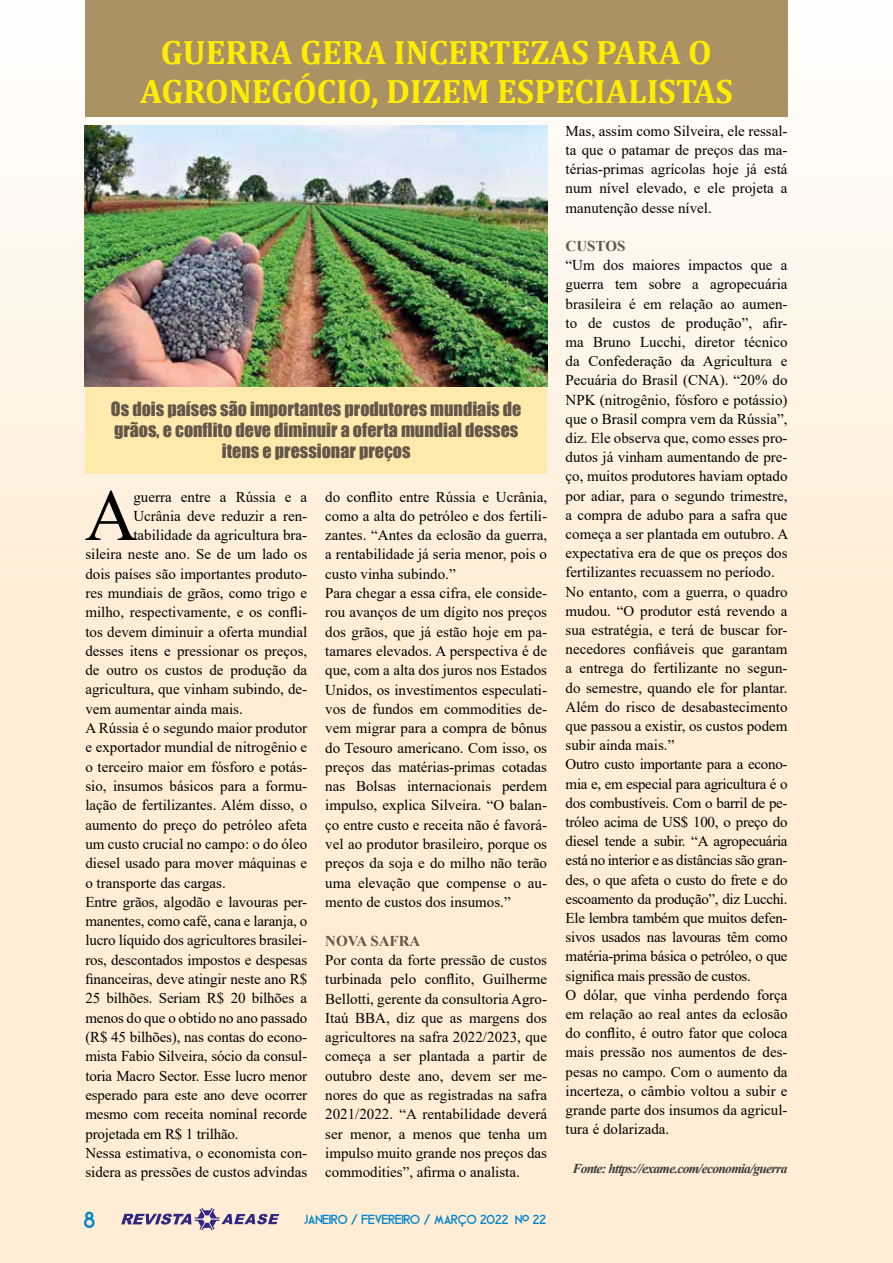
<style>
.page{position:relative;width:893px;height:1263px;background:#fff}
.page>*{position:absolute;margin:0;border:0;box-sizing:border-box;transform-origin:0 0}
.t1{font:73.05px "Times New Roman";color:#000}
.t2{font:700 34.05px/39.2px "Cambria";color:#ffed00;text-align:center}
.t3{font:24px "Blissful Thinking";color:#0085cd}
.t4{font:18px/21px "Impact";color:#645648;text-align:center}
.t5{font:15px/19.2px "Times New Roman";color:#000;text-align:justify}
.t6{font:700 15px "Times New Roman";color:#645648}
.t7{font:italic 700 13.5px "Times New Roman";letter-spacing:-.05em;color:#3c3c3b}
.t8{font:13.5px "Blissful Thinking";color:#0085cd}
</style>
<div class="page">
<div style="left:0;top:0;width:893px;height:1263px;background:linear-gradient(to bottom,#fffaf4,#ffe9ca)"></div>
<div style="left:85px;top:0;width:702px;height:117px;background:#aa9265"></div>
<svg style="left:121px;top:1208px;width:158px;height:22px;background:#c4b4bd"></svg>
<div style="left:85px;top:386px;width:462px;height:87px;background:#ffeaad"></div>
<img style="left:84px;top:125px;width:463px;height:261px">
<h2 class="t2" style="left:140px;top:31px;width:594px">GUERRA GERA INCERTEZAS PARA O<br>AGRONEGÓCIO, DIZEM ESPECIALISTAS</h2>
<p class="t4" style="left:111px;top:398px;width:412px">Os dois países são importantes produtores mundiais de grãos, e conflito deve diminuir a oferta mundial desses itens e pressionar preços</p>
<h1 class="t1" style="left:85px;top:464px;width:54px">A</h1>
<p class="t5" style="left:133px;top:486px;width:175px">guerra entre a Rússia e a</p>
<p class="t5" style="left:133px;top:506px;width:175px">Ucrânia deve reduzir a ren-</p>
<p class="t5" style="left:133px;top:525px;width:175px">tabilidade da agricultura bra-</p>
<p class="t5" style="left:85px;top:544px;width:223px">sileira neste ano. Se de um lado os</p>
<p class="t5" style="left:85px;top:563px;width:223px">dois países são importantes produto-</p>
<p class="t5" style="left:85px;top:583px;width:223px">res mundiais de grãos, como trigo e</p>
<p class="t5" style="left:85px;top:602px;width:223px">milho, respectivamente, e os confli-</p>
<p class="t5" style="left:85px;top:621px;width:223px">tos devem diminuir a oferta mundial</p>
<p class="t5" style="left:85px;top:641px;width:223px">desses itens e pressionar os preços,</p>
<p class="t5" style="left:85px;top:660px;width:223px">de outro os custos de produção da</p>
<p class="t5" style="left:85px;top:679px;width:223px">agricultura, que vinham subindo, de-</p>
<p class="t5" style="left:85px;top:699px;width:159px">vem aumentar ainda mais.</p>
<p class="t5" style="left:85px;top:718px;width:223px">A Rússia é o segundo maior produtor</p>
<p class="t5" style="left:85px;top:737px;width:223px">e exportador mundial de nitrogênio e</p>
<p class="t5" style="left:85px;top:756px;width:223px">o terceiro maior em fósforo e potás-</p>
<p class="t5" style="left:85px;top:776px;width:223px">sio, insumos básicos para a formu-</p>
<p class="t5" style="left:85px;top:795px;width:223px">lação de fertilizantes. Além disso, o</p>
<p class="t5" style="left:85px;top:814px;width:223px">aumento do preço do petróleo afeta</p>
<p class="t5" style="left:85px;top:834px;width:223px">um custo crucial no campo: o do óleo</p>
<p class="t5" style="left:85px;top:853px;width:223px">diesel usado para mover máquinas e</p>
<p class="t5" style="left:85px;top:872px;width:142px">o transporte das cargas.</p>
<p class="t5" style="left:85px;top:892px;width:223px">Entre grãos, algodão e lavouras per-</p>
<p class="t5" style="left:85px;top:911px;width:223px">manentes, como café, cana e laranja, o</p>
<p class="t5" style="left:85px;top:930px;width:223px">lucro líquido dos agricultores brasilei-</p>
<p class="t5" style="left:85px;top:950px;width:223px">ros, descontados impostos e despesas</p>
<p class="t5" style="left:85px;top:969px;width:223px">financeiras, deve atingir neste ano R$</p>
<p class="t5" style="left:85px;top:988px;width:223px">25 bilhões. Seriam R$ 20 bilhões a</p>
<p class="t5" style="left:85px;top:1007px;width:223px">menos do que o obtido no ano passado</p>
<p class="t5" style="left:85px;top:1027px;width:223px">(R$ 45 bilhões), nas contas do econo-</p>
<p class="t5" style="left:85px;top:1046px;width:223px">mista Fabio Silveira, sócio da consul-</p>
<p class="t5" style="left:85px;top:1065px;width:223px">toria Macro Sector. Esse lucro menor</p>
<p class="t5" style="left:85px;top:1085px;width:223px">esperado para este ano deve ocorrer</p>
<p class="t5" style="left:85px;top:1104px;width:223px">mesmo com receita nominal recorde</p>
<p class="t5" style="left:85px;top:1123px;width:155px">projetada em R$ 1 trilhão.</p>
<p class="t5" style="left:85px;top:1143px;width:223px">Nessa estimativa, o economista con-</p>
<p class="t5" style="left:85px;top:1162px;width:223px">sidera as pressões de custos advindas</p>
<p class="t5" style="left:325px;top:486px;width:223px;text-align:left">do conflito entre Rússia e Ucrânia, como a alta do petróleo e dos fertili&shy;zantes. “Antes da eclosão da guerra, a rentabilidade já seria menor, pois o custo vinha subindo.”<br>Para chegar a essa cifra, ele conside&shy;rou avanços de um dígito nos preços dos grãos, que já estão hoje em pa&shy;tamares elevados. A perspectiva é de que, com a alta dos juros nos Estados Unidos, os investimentos especulati&shy;vos de fundos em commodities de&shy;vem migrar para a compra de bônus do Tesouro americano. Com isso, os preços das matérias-primas cotadas nas Bolsas internacionais perdem impulso, explica Silveira. “O balan&shy;ço entre custo e receita não é favorá&shy;vel ao produtor brasileiro, porque os preços da soja e do milho não terão uma elevação que compense o au&shy;mento de custos dos insumos.”</p>
<p class="t6" style="left:325px;top:930px;width:97px">NOVA SAFRA</p>
<p class="t5" style="left:325px;top:950px;width:223px">Por conta da forte pressão de custos turbinada pelo conflito, Guilherme Bellotti, gerente da consultoria Agro-Itaú BBA, diz que as margens dos agricultores na safra 2022/2023, que começa a ser plantada a partir de outubro deste ano, devem ser me&shy;nores do que as registradas na safra 2021/2022. “A rentabilidade deverá ser menor, a menos que tenha um impulso muito grande nos preços das commodities”, afirma o analista.</p>
<h3 class="t3" style="left:84px;top:1206px;width:13px">8</h3>
<p class="t8" style="left:304px;top:1212px;width:243px">JANEIRO / FEVEREIRO / MARÇO 2022 Nº 22</p>
<p class="t5" style="left:566px;top:121px;width:223px">Mas, assim como Silveira, ele ressal&shy;ta que o patamar de preços das ma&shy;térias-primas agrícolas hoje já está num nível elevado, e ele projeta a manutenção desse nível.</p>
<p class="t6" style="left:566px;top:235px;width:61px">CUSTOS</p>
<p class="t5" style="left:566px;top:255px;width:224px;text-align:left">“Um dos maiores impactos que a guerra tem sobre a agropecuária brasileira é em relação ao aumen&shy;to de custos de produção”, afir&shy;ma Bruno Lucchi, diretor técnico da Confederação da Agricultura e Pecuária do Brasil (CNA). “20% do NPK (nitrogênio, fósforo e potássio) que o Brasil compra vem da Rússia”, diz. Ele observa que, como esses pro&shy;dutos já vinham aumentando de pre&shy;ço, muitos produtores haviam optado por adiar, para o segundo trimestre, a compra de adubo para a safra que começa a ser plantada em outubro. A expectativa era de que os preços dos fertilizantes recuassem no período.<br>No entanto, com a guerra, o quadro mudou. “O produtor está revendo a sua estratégia, e terá de buscar for&shy;necedores confiáveis que garantam a entrega do fertilizante no segun&shy;do semestre, quando ele for plantar.<br>Além do risco de desabastecimento que passou a existir, os custos podem subir ainda mais.”<br>Outro custo importante para a econo&shy;mia e, em especial para agricultura é o dos combustíveis. Com o barril de pe&shy;tróleo acima de US$ 100, o preço do diesel tende a subir. “A agropecuária está no interior e as distâncias são gran&shy;des, o que afeta o custo do frete e do escoamento da produção”, diz Lucchi.<br>Ele lembra também que muitos defen&shy;sivos usados nas lavouras têm como matéria-prima básica o petróleo, o que significa mais pressão de custos.<br>O dólar, que vinha perdendo força em relação ao real antes da eclosão do conflito, é outro fator que coloca mais pressão nos aumentos de des&shy;pesas no campo. Com o aumento da incerteza, o câmbio voltou a subir e grande parte dos insumos da agricul&shy;tura é dolarizada.</p>
<p class="t7" style="left:572px;top:1159px;width:217px">Fonte: https://exame.com/economia/guerra</p>
</div>
